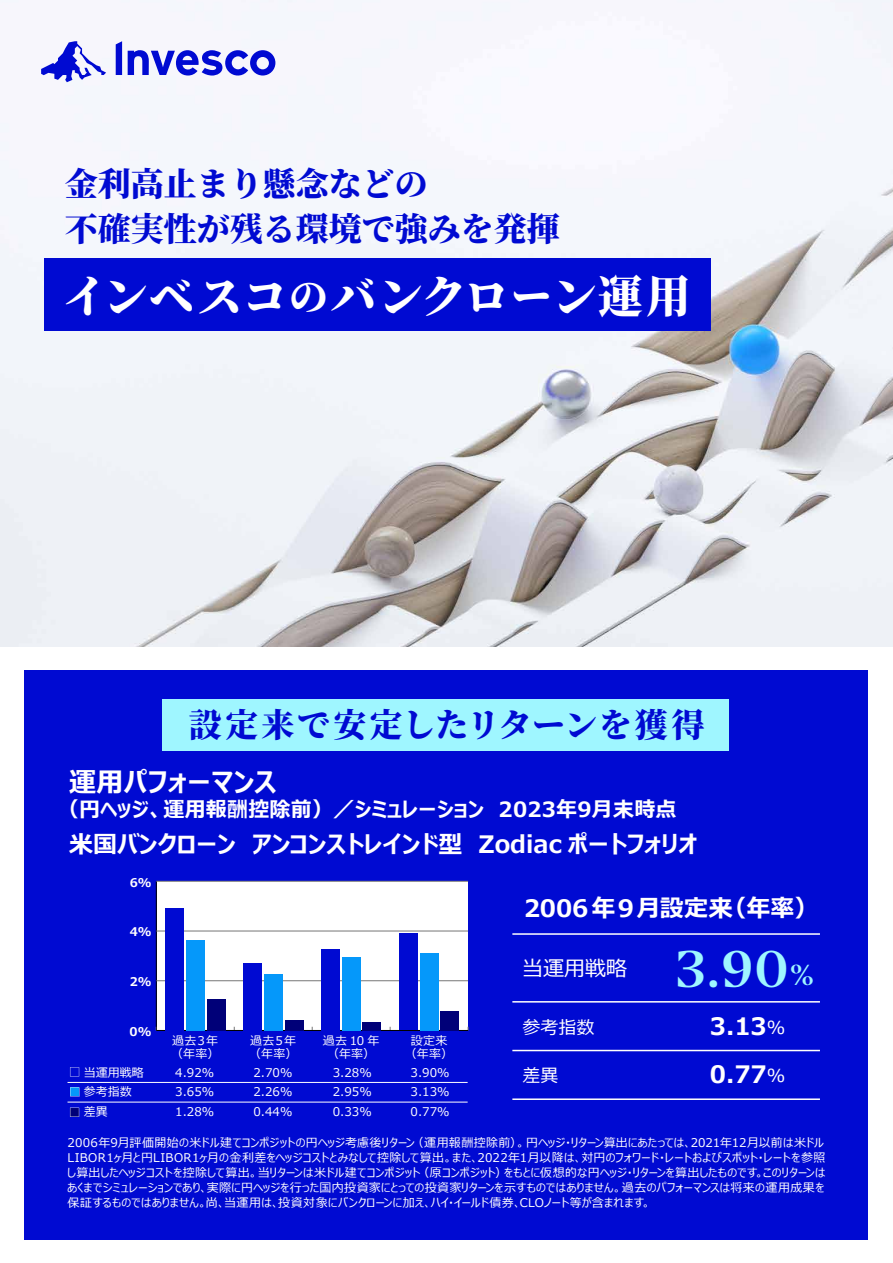
<style>
.page{position:relative;width:893px;height:1263px;background:#fff}
.page>*{position:absolute;margin:0;border:0;box-sizing:border-box;transform-origin:0 0}
.t1{font:48px "Invesco Editor";color:#9ff6ff}
.t2{font:900 45px "Noto Serif JP";letter-spacing:.02em;color:#fff}
.t3{font:900 33px/45px "Noto Serif JP";color:#000ad2}
.t4{font:900 33px "Noto Serif JP";letter-spacing:.07em;color:#000ad2}
.t5{font:700 27px "Meiryo UI";letter-spacing:.01em;color:#fff}
.t6{font:700 24px/48px "Meiryo UI";color:#fff}
.t7{font:700 21px "Meiryo UI";letter-spacing:.01em;color:#fff}
.t8{font:21px "Meiryo UI";color:#fff}
.t9{font:18px "Meiryo UI";color:#fff}
.t10{font:12px/19.5px "Meiryo UI";letter-spacing:.02em;color:#fff;text-align:justify}
.t11{font:12px/19.5px "Meiryo UI";color:#fff}
.t12{font:700 12px "Meiryo UI";color:#fff}
.s1{font-size:39px}
.s2{font-size:27px}
.s3{font-weight:400;font-size:18px}
</style>
<div class="page">
<img style="left:0;top:0;width:893px;height:646px">
<svg style="left:41px;top:41px;width:65px;height:41px"></svg>
<svg style="left:116px;top:41px;width:6px;height:34px"></svg>
<svg style="left:128px;top:48px;width:147px;height:29px"></svg>
<div style="left:44px;top:258px;width:667px;height:73px;background:#000ad2"></div>
<div style="left:25px;top:670px;width:843px;height:570px;background:#000ad2"></div>
<div style="left:162px;top:699px;width:567px;height:51px;background:#9ff6ff"></div>
<hr style="left:512px;top:933px;width:308px;height:2px;background:#fff">
<hr style="left:512px;top:1001px;width:308px;height:1px;background:#fff">
<hr style="left:512px;top:1050px;width:308px;height:1px;background:#fff">
<hr style="left:512px;top:1098px;width:308px;height:2px;background:#fff">
<div style="left:157px;top:881px;width:311px;height:149px;background:#fff"></div>
<hr style="left:156px;top:881px;width:1px;height:149px;background:#000">
<hr style="left:156px;top:1030px;width:312px;height:1px;background:#000">
<hr style="left:156px;top:980px;width:312px;height:1px;background:#767676">
<hr style="left:156px;top:931px;width:312px;height:1px;background:#767676">
<hr style="left:156px;top:881px;width:312px;height:1px;background:#767676">
<div style="left:207px;top:999px;width:18px;height:31px;background:#000078"></div>
<div style="left:285px;top:1019px;width:18px;height:11px;background:#000078"></div>
<div style="left:363px;top:1022px;width:18px;height:8px;background:#000078"></div>
<div style="left:441px;top:1011px;width:18px;height:19px;background:#000078"></div>
<div style="left:186px;top:940px;width:19px;height:90px;background:#0598fa"></div>
<div style="left:264px;top:974px;width:19px;height:56px;background:#0598fa"></div>
<div style="left:342px;top:957px;width:18px;height:73px;background:#0598fa"></div>
<div style="left:420px;top:953px;width:18px;height:77px;background:#0598fa"></div>
<div style="left:165px;top:908px;width:19px;height:122px;background:#000ad2"></div>
<div style="left:243px;top:963px;width:19px;height:67px;background:#000ad2"></div>
<div style="left:321px;top:949px;width:19px;height:81px;background:#000ad2"></div>
<div style="left:399px;top:933px;width:19px;height:97px;background:#000ad2"></div>
<hr style="left:68px;top:1082px;width:400px;height:1px;background:#fff">
<hr style="left:68px;top:1102px;width:400px;height:1px;background:#fff">
<svg style="left:70px;top:1087px;width:10px;height:9px"></svg>
<svg style="left:70px;top:1107px;width:9px;height:10px"></svg>
<svg style="left:70px;top:1067px;width:9px;height:9px"></svg>
<h3 class="t3" style="left:65px;top:162px;width:497px">金利高止まり懸念などの<br>不確実性が残る環境で強みを発揮</h3>
<h2 class="t2" style="left:63px;top:271px;width:630px">インベスコ<span class="s1">の</span>バンクローン運用</h2>
<h3 class="t4" style="left:189px;top:706px;width:517px">設定来で安定したリターンを獲得</h3>
<h3 class="t5" style="left:69px;top:763px;width:209px">運用パフォーマンス</h3>
<h3 class="t7" style="left:58px;top:795px;width:620px">（円ヘッジ、運用報酬控除前）／シミュレーション　2023年9月末時点</h3>
<h3 class="t6" style="left:69px;top:821px;width:630px">米国バンクローン　アンコンストレインド型 Zodiac ポートフォリオ</h3>
<p class="t12" style="left:130px;top:874px;width:23px">6%</p>
<p class="t12" style="left:130px;top:923px;width:23px">4%</p>
<p class="t12" style="left:130px;top:973px;width:23px">2%</p>
<p class="t12" style="left:130px;top:1023px;width:23px">0%</p>
<p class="t11" style="left:84px;top:1063px;width:61px">当運用戦略参考指数差異</p>
<p class="t10" style="left:171px;top:1034px;width:50px;line-height:13.5px">過去３年（年率）</p>
<p class="t10" style="left:175px;top:1063px;width:40px">4.92% 3.65% 1.28%</p>
<p class="t10" style="left:253px;top:1063px;width:40px">2.70% 2.26% 0.44%</p>
<p class="t10" style="left:333px;top:1063px;width:40px">3.28% 2.95% 0.33%</p>
<p class="t10" style="left:411px;top:1063px;width:40px">3.90% 3.13% 0.77%</p>
<p class="t10" style="left:249px;top:1034px;width:50px;line-height:13.5px">過去５年（年率）</p>
<p class="t10" style="left:323px;top:1034px;width:58px;line-height:13.5px;text-align:center">過去10 年（年率）</p>
<p class="t10" style="left:405px;top:1034px;width:50px;line-height:13.5px;text-align:center">設定来（年率）</p>
<h3 class="t6" style="left:524px;top:885px;width:296px">2006年9月設定来（年率）</h3>
<h3 class="t8" style="left:522px;top:954px;width:106px">当運用戦略</h3>
<h1 class="t1" style="left:675px;top:938px;width:140px">3.90<span class="s2">%</span></h1>
<h3 class="t6" style="left:710px;top:1004px;width:77px">3.13<span class="s3">%<br></span>0.77<span class="s3">%</span></h3>
<h3 class="t9" style="left:522px;top:1015px;width:73px">参考指数</h3>
<h3 class="t9" style="left:522px;top:1063px;width:37px">差異</h3>
<p class="t10" style="left:68px;top:1136px;width:759px;line-height:15px;text-align:left">2006年9月評価開始の米ドル建てコンポジットの円ヘッジ考慮後リターン（運用報酬控除前）。円ヘッジ・リターン算出にあたっては、2021年12月以前は米ドルLIBOR1ヶ月と円LIBOR1ヶ月の金利差をヘッジコストとみなして控除して算出。また、2022年1月以降は、対円のフォワード・レートおよびスポット・レートを参照し算出したヘッジコストを控除して算出。当リターンは米ドル建てコンポジット（原コンポジット）をもとに仮想的な円ヘッジ・リターンを算出したものです。このリターンはあくまでシミュレーションであり、実際に円ヘッジを行った国内投資家にとっての投資家リターンを示すものではありません。過去のパフォーマンスは将来の運用成果を保証するものではありません。尚、当運用は、投資対象にバンクローンに加え、ハイ・イールド債券、CLOノート等が含まれます。</p>
</div>
